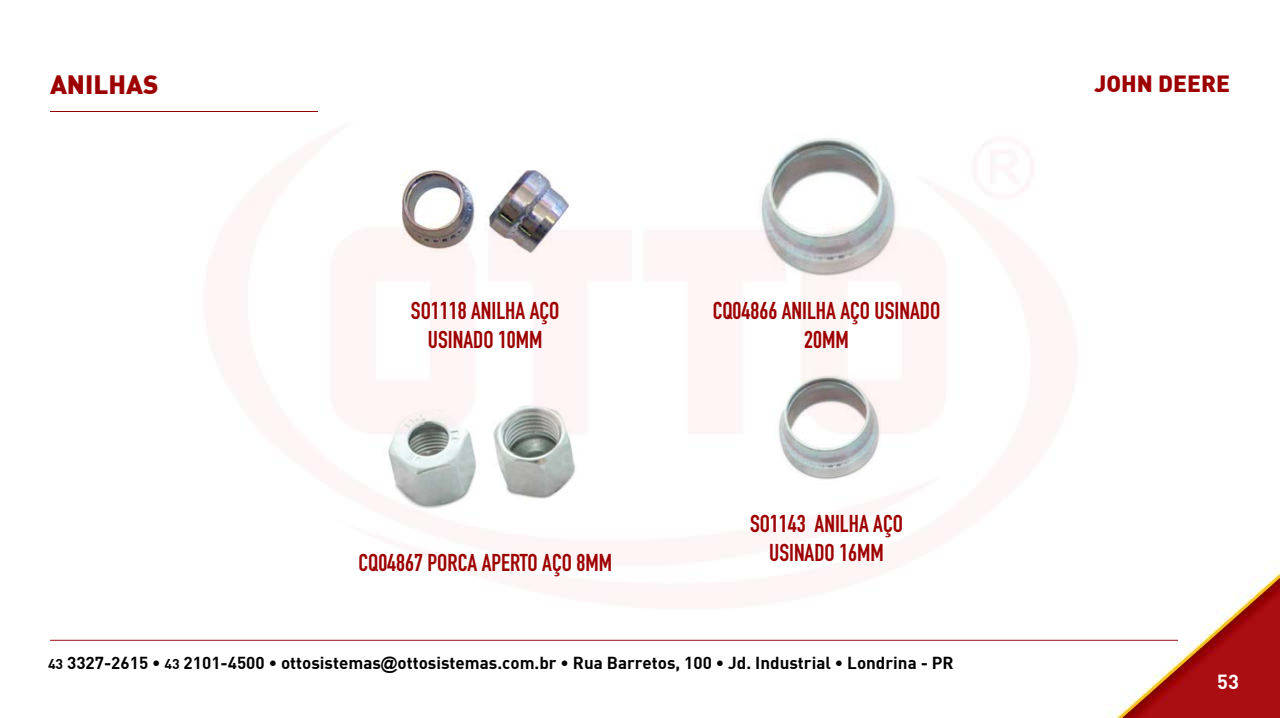
<style>
.page{position:relative;width:1280px;height:718px;background:#fff}
.page>*{position:absolute;margin:0;border:0;box-sizing:border-box;transform-origin:0 0}
.t1{font:900 26px "DI Nbek";color:#9d0000}
.t2{font:700 24px/28.8px "DIN Condensed";color:#9d0000;text-align:center}
.t3{font:900 23px "DI Nbek";color:#9d0000}
.t4{font:700 20px "DI Nbek";color:#fff}
.t5{font:700 17px "DI Nbek";color:#000}
.s1{font-size:14px}
.s2{font-family:"Arial"}
</style>
<div class="page">
<img style="left:50px;top:130px;width:1230px;height:588px">
<hr style="left:50px;top:640px;width:1128px;height:1px;background:#a00f13">
<img style="left:722px;top:131px;width:209px;height:153px">
<hr style="left:50px;top:111px;width:268px;height:1px;background:#930001">
<img style="left:748px;top:367px;width:161px;height:129px">
<img style="left:402px;top:170px;width:166px;height:83px">
<img style="left:340px;top:367px;width:277px;height:153px">
<p class="t1" style="left:50px;top:67px;width:110px">ANILHAS</p>
<p class="t3" style="left:1095px;top:69px;width:137px">JOHN DEERE</p>
<p class="t2" style="left:411px;top:297px;width:150px">SO1118 ANILHA AÇO<br>USINADO 10MM</p>
<p class="t2" style="left:358px;top:548px;width:255px">CQ04867 PORCA APERTO AÇO 8MM</p>
<p class="t2" style="left:713px;top:297px;width:229px">CQ04866 ANILHA AÇO USINADO<br>20MM</p>
<p class="t2" style="left:750px;top:509px;width:155px">SO1143 ANILHA AÇO<br>USINADO 16MM</p>
<p class="t5" style="left:48px;top:652px;width:907px"><span class="s1">43</span> 3327-2615 • <span class="s1">43</span> 2101-4500 • ottosistemas<span class="s2">@</span>ottosistemas.com.br • Rua Barretos, 100 • Jd. Industrial • Londrina - PR</p>
<p class="t4" style="left:1217px;top:669px;width:23px">53</p>
</div>
